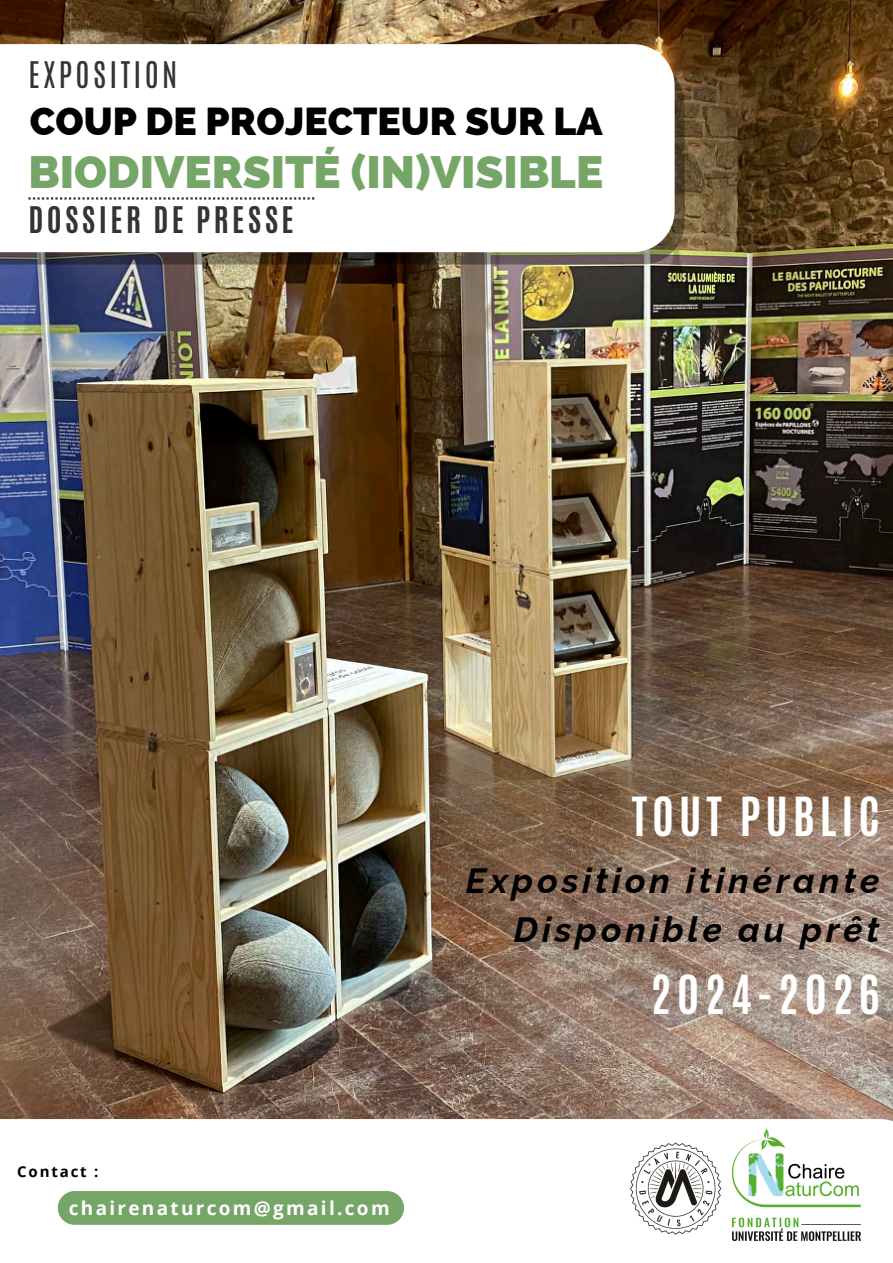
<style>
.page{position:relative;width:893px;height:1263px;background:#fff}
.page>*{position:absolute;margin:0;border:0;box-sizing:border-box;transform-origin:0 0}
.t1{font:800 45.45px "Raleway";color:#76a667}
.t2{font:700 45px "Antonio";letter-spacing:.11em;color:#fff}
.t3{font:800 39px "Raleway";color:#010101}
.t4{font:italic 700 35.17px/48.9px "Raleway";letter-spacing:.11em;color:#010101;text-align:right}
.t5{font:700 30.67px "Antonio";letter-spacing:.11em;color:#343434}
.t6{font:30.67px "Antonio";letter-spacing:.11em;color:#343434}
.t7{font:700 18.98px "Open Sans";letter-spacing:.12em;color:#fff}
.t8{font:700 15px "Open Sans";letter-spacing:.12em;color:#010101}
</style>
<div class="page">
<img style="left:0;top:0;width:893px;height:1119px">
<img style="left:0;top:62px;width:684px;height:202px">
<svg style="left:0;top:44px;width:674px;height:208px"></svg>
<svg style="left:28px;top:197px;width:286px;height:3px"></svg>
<img style="left:630px;top:1128px;width:231px;height:112px">
<div style="left:58px;top:1191px;width:346px;height:34px;background:#76a667"></div>
<svg style="left:321px;top:362px;width:28px;height:25px"></svg>
<p class="t6" style="left:28px;top:53px;width:151px">EXPOSITION</p>
<h2 class="t3" style="left:30px;top:98px;width:574px">COUP DE PROJECTEUR SUR LA</h2>
<h1 class="t1" style="left:28px;top:146px;width:576px">BIODIVERSITÉ (IN)VISIBLE</h1>
<h5 class="t5" style="left:28px;top:198px;width:267px">DOSSIER DE PRESSE</h5>
<p class="t8" style="left:17px;top:1161px;width:83px">Contact :</p>
<h1 class="t7" style="left:69px;top:1195px;width:322px">chairenaturcom@gmail.com</h1>
<h4 class="t2" style="left:632px;top:785px;width:249px">TOUT PUBLIC</h4>
<h3 class="t4" style="left:466px;top:856px;width:415px">Exposition itinérante<br>Disponible au prêt</h3>
<h1 class="t2" style="left:650px;top:962px;width:230px">2024-2026</h1>
</div>
